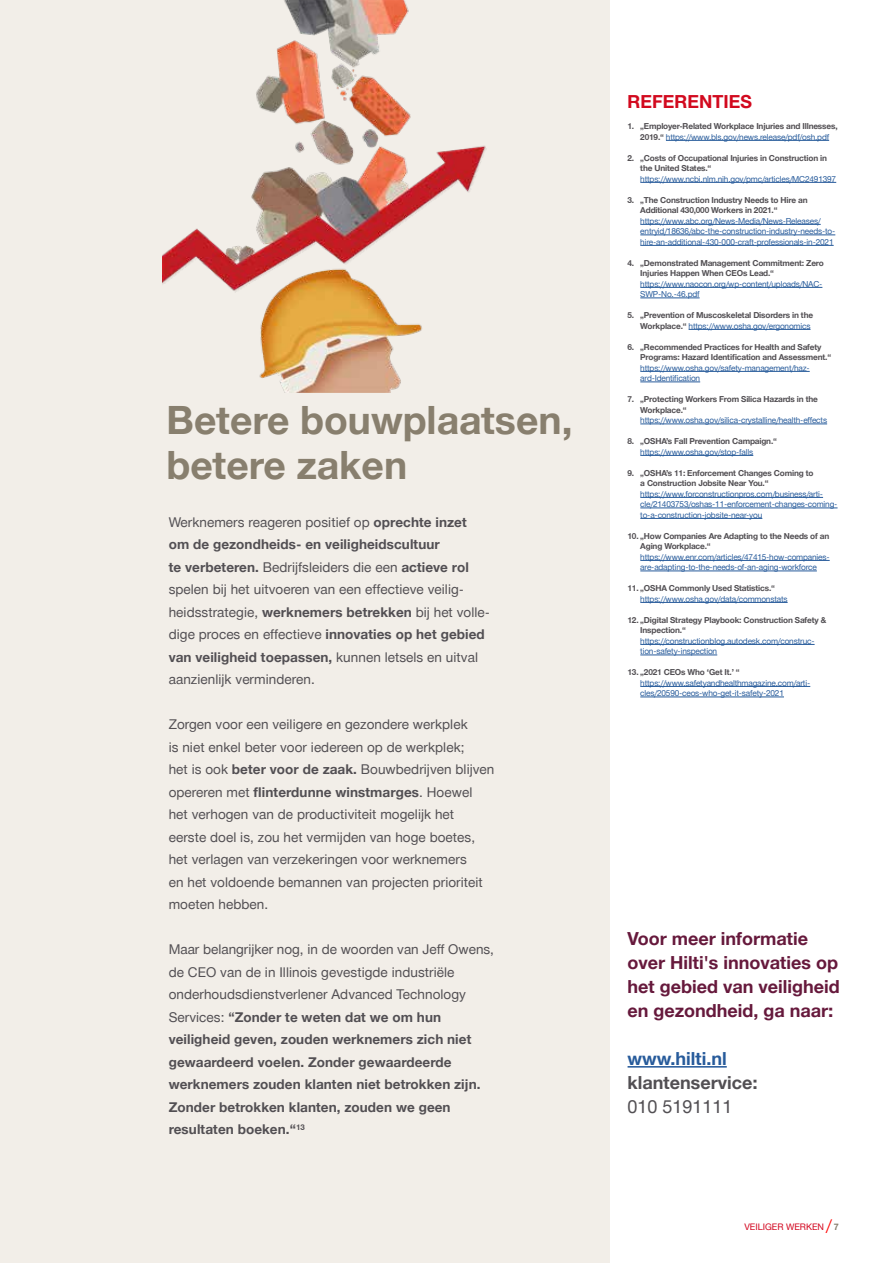
<style>
.page{position:relative;width:893px;height:1263px;background:#fff}
.page>*{position:absolute;margin:0;border:0;box-sizing:border-box;transform-origin:0 0}
.t1{font:700 39px/45px "Hilti";color:#887f6e}
.t2{font:700 18px/24px "Hilti";color:#66193c}
.t3{font:700 18px "Hilti";color:#524f53}
.t4{font:700 18px "Hilti";color:#275b9b}
.t5{font:700 18px "Hilti";color:#d2091e}
.t6{font:18px "Hilti";color:#524f53}
.t7{font:13.5px/22.5px "Hilti";letter-spacing:.005em;color:#524f53}
.t8{font:700 13.5px/22.5px "Hilti";letter-spacing:.005em;color:#524f53}
.t9{font:9px "Hilti";color:#d2051e}
.t10{font:8.25px/10.5px "Hilti";letter-spacing:-.02em;color:#275b9b}
.t11{font:700 8.25px/10.5px "Hilti";letter-spacing:-.02em;color:#524f53}
.s1{font-weight:700}
.s2{font-weight:400}
.s3{font-weight:400;color:#275b9b}
.s4{font-size:15px;color:#f00}
.s5{font-weight:700;color:#887f6e}
</style>
<div class="page">
<div style="left:0;top:0;width:610px;height:1263px;background:#f2eee8"></div>
<hr style="left:628px;top:1066px;width:99px;height:1px;background:#275b9b">
<img style="left:162px;top:0;width:325px;height:392px">
<hr style="left:666px;top:140px;width:163px;height:1px;background:#275b9b">
<hr style="left:640px;top:182px;width:196px;height:1px;background:#275b9b">
<hr style="left:640px;top:224px;width:181px;height:1px;background:#275b9b">
<hr style="left:640px;top:235px;width:195px;height:1px;background:#275b9b">
<hr style="left:640px;top:245px;width:194px;height:1px;background:#275b9b">
<hr style="left:640px;top:287px;width:182px;height:1px;background:#275b9b">
<hr style="left:640px;top:298px;width:60px;height:1px;background:#275b9b">
<hr style="left:689px;top:329px;width:121px;height:1px;background:#275b9b">
<hr style="left:640px;top:371px;width:170px;height:1px;background:#275b9b">
<hr style="left:640px;top:382px;width:60px;height:1px;background:#275b9b">
<hr style="left:640px;top:424px;width:187px;height:1px;background:#275b9b">
<hr style="left:640px;top:455px;width:113px;height:1px;background:#275b9b">
<hr style="left:640px;top:497px;width:183px;height:1px;background:#275b9b">
<hr style="left:640px;top:508px;width:197px;height:1px;background:#275b9b">
<hr style="left:640px;top:518px;width:122px;height:1px;background:#275b9b">
<hr style="left:640px;top:560px;width:190px;height:1px;background:#275b9b">
<hr style="left:640px;top:571px;width:177px;height:1px;background:#275b9b">
<hr style="left:640px;top:602px;width:148px;height:1px;background:#275b9b">
<hr style="left:640px;top:644px;width:175px;height:1px;background:#275b9b">
<hr style="left:640px;top:655px;width:77px;height:1px;background:#275b9b">
<hr style="left:640px;top:686px;width:170px;height:1px;background:#275b9b">
<hr style="left:640px;top:697px;width:144px;height:1px;background:#275b9b">
<h1 class="t1" style="left:167px;top:398px;width:407px">Betere bouwplaatsen, betere zaken</h1>
<p class="t7" style="left:169px;top:511px;width:323px">Werknemers reageren positief op <span class="s1">oprechte inzet om de gezondheids- en veiligheidscultuur<br>te verbeteren.</span> Bedrijfsleiders die een <span class="s1">actieve rol </span>spelen bij het uitvoeren van een effectieve veilig&shy;heidsstrategie, <span class="s1">werknemers betrekken</span> bij het volle&shy;dige proces en effectieve <span class="s1">innovaties op het gebied van veiligheid toepassen,</span> kunnen letsels en uitval aanzienlijk verminderen.</p>
<p class="t7" style="left:169px;top:713px;width:327px">Zorgen voor een veiligere en gezondere werkplek<br>is niet enkel beter voor iedereen op de werkplek;<br>het is ook <span class="s1">beter voor de zaak.</span> Bouwbedrijven blijven opereren met <span class="s1">flinterdunne winstmarges</span>. Hoewel het verhogen van de productiviteit mogelijk het eerste doel is, zou het vermijden van hoge boetes, het verlagen van verzekeringen voor werknemers<br>en het voldoende bemannen van projecten prioriteit moeten hebben.</p>
<p class="t8" style="left:169px;top:938px;width:327px"><span class="s2">Maar belangrijker nog, in de woorden van Jeff Owens, de CEO van de in Illinois gevestigde industriële onderhoudsdienstverlener Advanced Technology Services:</span> “Zonder te weten dat we om hun veiligheid geven, zouden werknemers zich niet gewaardeerd voelen. Zonder gewaardeerde werknemers zouden klanten niet betrokken zijn.<br>Zonder betrokken klanten, zouden we geen resultaten boeken.“<sup>13</sup></p>
<h2 class="t5" style="left:628px;top:91px;width:126px">REFERENTIES</h2>
<p class="t11" style="left:628px;top:121px;width:212px;text-align:center">1. „Employer-Related Workplace Injuries and Illnesses,<br>2019.“ <span class="s3">https://www.bls.gov/news.release/pdf/osh.pdf</span></p>
<p class="t11" style="left:640px;top:152px;width:188px;text-indent:-13px">2. „Costs of Occupational Injuries in Construction in the United States.“</p>
<p class="t10" style="left:640px;top:173px;width:197px">https://www.ncbi.nlm.nih.gov/pmc/articles/MC2491397</p>
<p class="t11" style="left:640px;top:194px;width:169px;text-indent:-13px">3. „The Construction Industry Needs to Hire an<br>Additional 430,000 Workers in 2021.“</p>
<p class="t10" style="left:640px;top:215px;width:196px">https://www.abc.org/News-Media/News-Releases/ entryid/18636/abc-the-construction-industry-needs-to&shy;hire-an-additional-430-000-craft-professionals-in-2021</p>
<p class="t11" style="left:640px;top:257px;width:185px;text-indent:-13px">4. „Demonstrated Management Commitment: Zero<br>Injuries Happen When CEOs Lead.“</p>
<p class="t10" style="left:640px;top:278px;width:184px">https://www.naocon.org/wp-content/uploads/NAC-<br>SWP-No.-46.pdf</p>
<p class="t11" style="left:640px;top:310px;width:174px;text-indent:-13px">5. „Prevention of Muscoskeletal Disorders in the<br>Workplace.“ <span class="s3">https://www.osha.gov/ergonomics</span></p>
<p class="t11" style="left:640px;top:341px;width:192px;text-indent:-13px">6. „Recommended Practices for Health and Safety<br>Programs: Hazard Identification and Assessment.“</p>
<p class="t10" style="left:640px;top:362px;width:171px">https://www.osha.gov/safety-management/haz&shy;ard-Identification</p>
<p class="t11" style="left:640px;top:394px;width:179px;text-indent:-13px">7. „Protecting Workers From Silica Hazards in the<br>Workplace.“</p>
<p class="t10" style="left:640px;top:415px;width:188px">https://www.osha.gov/silica-crystalline/health-effects</p>
<p class="t11" style="left:628px;top:436px;width:151px">8. „OSHA’s Fall Prevention Campaign.“</p>
<p class="t10" style="left:640px;top:446px;width:114px">https://www.osha.gov/stop-falls</p>
<p class="t11" style="left:640px;top:467px;width:175px;text-indent:-13px">9. „OSHA’s 11: Enforcement Changes Coming to a Construction Jobsite Near You.“</p>
<p class="t10" style="left:640px;top:488px;width:199px">https://www.forconstructionpros.com/business/arti&shy;cle/21403753/oshas-11-enforcement-changes-coming&shy;to-a-construction-jobsite-near-you</p>
<p class="t11" style="left:640px;top:530px;width:191px;text-indent:-13px">10. „How Companies Are Adapting to the Needs of an<br>Aging Workplace.“</p>
<p class="t10" style="left:640px;top:551px;width:191px">https://www.enr.com/articles/47415-how-companies&shy;are-adapting-to-the-needs-of-an-aging-workforce</p>
<p class="t11" style="left:628px;top:583px;width:149px">11. „OSHA Commonly Used Statistics.“</p>
<p class="t10" style="left:640px;top:593px;width:149px">https://www.osha.gov/data/commonstats</p>
<p class="t11" style="left:640px;top:614px;width:188px;text-indent:-13px">12. „Digital Strategy Playbook: Construction Safety &amp;<br>Inspection.“</p>
<p class="t10" style="left:640px;top:635px;width:176px">https://constructionblog.autodesk.com/construc&shy;tion-safety-inspection</p>
<p class="t11" style="left:628px;top:667px;width:114px">13. „2021 CEOs Who ‘Get It.’ “</p>
<p class="t10" style="left:640px;top:677px;width:171px">https://www.safetyandhealthmagazine.com/arti&shy;cles/20590-ceos-who-get-it-safety-2021</p>
<h2 class="t2" style="left:628px;top:927px;width:214px">Voor meer informatie over Hilti's innovaties op het gebied van veiligheid en gezondheid, ga naar:</h2>
<h2 class="t4" style="left:628px;top:1048px;width:101px">www.hilti.nl</h2>
<h2 class="t3" style="left:628px;top:1072px;width:131px">klantenservice:</h2>
<h2 class="t6" style="left:628px;top:1096px;width:107px">010 5191111</h2>
<p class="t9" style="left:744px;top:1222px;width:96px">VEILIGER WERKEN <span class="s4">/</span> <span class="s5">7</span></p>
</div>
